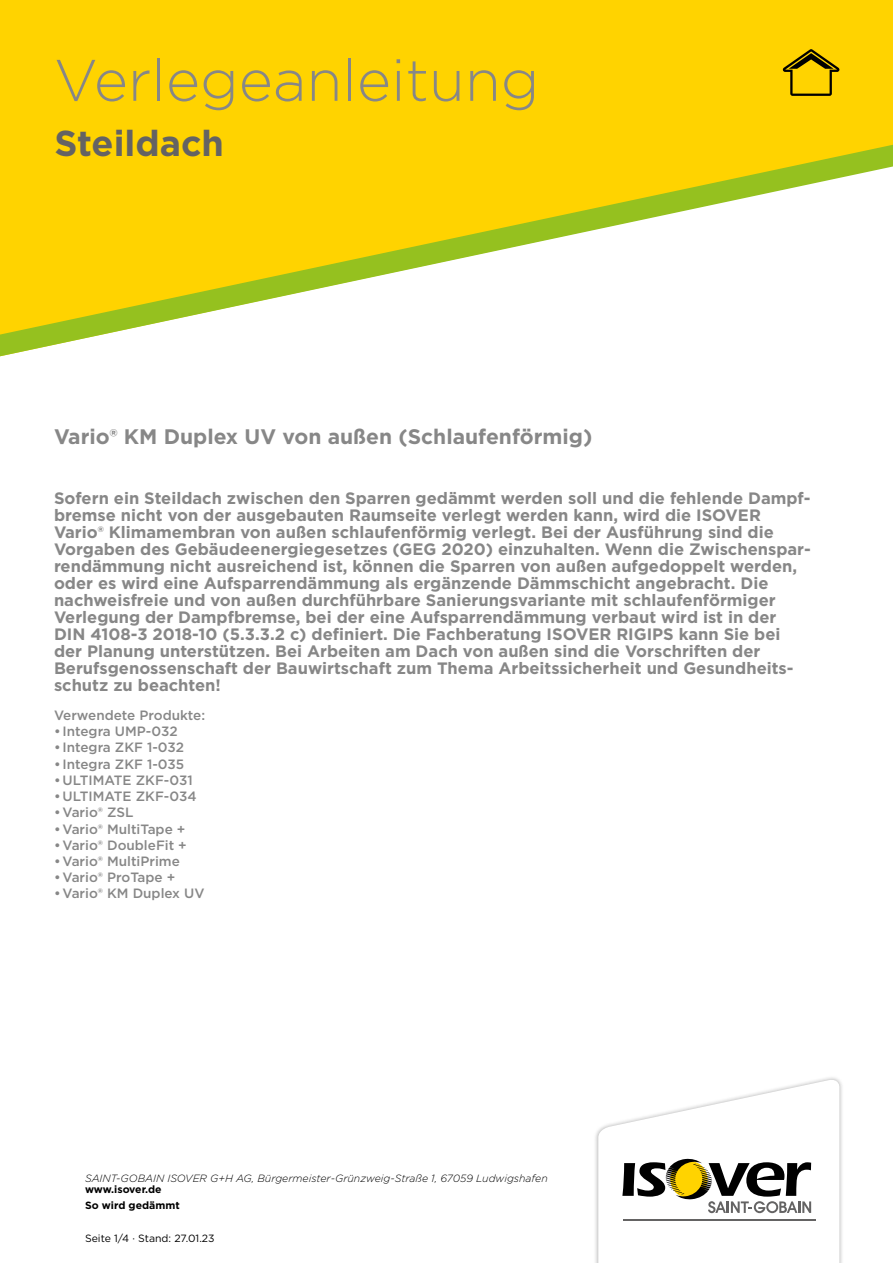
<style>
.page{position:relative;width:893px;height:1263px;background:#fff}
.page>*{position:absolute;margin:0;border:0;box-sizing:border-box;transform-origin:0 0}
.t1{font:300 58.5px "Gotham";color:#878787}
.t2{font:700 36px "Gotham";color:#646363}
.t3{font:700 21px "Gotham";color:#878787}
.t4{font:700 16.5px/17px "Gotham";color:#878787}
.t5{font:500 13.5px "Gotham";color:#878787}
.t6{font:italic 300 10.5px "Gotham";color:#000}
.t7{font:700 10.5px "Gotham";color:#000}
.t8{font:10.5px "Gotham";color:#000}
</style>
<div class="page">
<div style="left:594px;top:1075px;width:250px;height:188px;background:#000;opacity:.3"></div>
<svg style="left:598px;top:1078px;width:241px;height:185px"></svg>
<div style="left:0;top:0;width:893px;height:145px;background:#ffd300"></div>
<svg style="left:783px;top:49px;width:56px;height:47px;background:#c4a200"></svg>
<svg style="left:0;top:145px;width:893px;height:211px"></svg>
<h1 class="t1" style="left:54px;top:43px;width:487px">Verlegeanleitung</h1>
<h2 class="t2" style="left:54px;top:120px;width:171px">Steildach</h2>
<p class="t3" style="left:54px;top:422px;width:540px">Vario® KM Duplex UV von außen (Schlaufenförmig)</p>
<p class="t4" style="left:54px;top:490px;width:758px">Sofern ein Steildach zwischen den Sparren gedämmt werden soll und die fehlende Dampf&shy;bremse nicht von der ausgebauten Raumseite verlegt werden kann, wird die ISOVER Vario® Klimamembran von außen schlaufenförmig verlegt. Bei der Ausführung sind die Vorgaben des Gebäudeenergiegesetzes (GEG 2020) einzuhalten. Wenn die Zwischenspar&shy;rendämmung nicht ausreichend ist, können die Sparren von außen aufgedoppelt werden, oder es wird eine Aufsparrendämmung als ergänzende Dämmschicht angebracht. Die nachweisfreie und von außen durchführbare Sanierungsvariante mit schlaufenförmiger Verlegung der Dampfbremse, bei der eine Aufsparrendämmung verbaut wird ist in der DIN 4108-3 2018-10 (5.3.3.2 c) definiert. Die Fachberatung ISOVER RIGIPS kann Sie bei der Planung unterstützen. Bei Arbeiten am Dach von außen sind die Vorschriften der Berufsgenossenschaft der Bauwirtschaft zum Thema Arbeitssicherheit und Gesundheits&shy;schutz zu beachten!</p>
<p class="t5" style="left:54px;top:706px;width:153px">Verwendete Produkte:</p>
<p class="t5" style="left:54px;top:723px;width:125px">• Integra UMP-032</p>
<p class="t5" style="left:54px;top:739px;width:132px">• Integra ZKF 1-032</p>
<p class="t5" style="left:54px;top:755px;width:132px">• Integra ZKF 1-035</p>
<p class="t5" style="left:54px;top:771px;width:140px">•ULTIMATE ZKF-031</p>
<p class="t5" style="left:54px;top:787px;width:144px">•ULTIMATE ZKF-034</p>
<p class="t5" style="left:54px;top:804px;width:81px">•Vario® ZSL</p>
<p class="t5" style="left:54px;top:820px;width:133px">•Vario® MultiTape +</p>
<p class="t5" style="left:54px;top:836px;width:134px">•Vario® DoubleFit +</p>
<p class="t5" style="left:54px;top:852px;width:127px">•Vario® MultiPrime</p>
<p class="t5" style="left:54px;top:868px;width:123px">•Vario® ProTape +</p>
<p class="t5" style="left:54px;top:885px;width:152px">•Vario® KM Duplex UV</p>
<p class="t6" style="left:85px;top:1171px;width:464px">SAINT-GOBAIN ISOVER G+H AG, Bürgermeister-Grünzweig-Straße 1, 67059 Ludwigshafen</p>
<p class="t7" style="left:85px;top:1198px;width:96px">So wird gedämmt</p>
<p class="t8" style="left:85px;top:1231px;width:131px">Seite 1/4 · Stand: 27.01.23</p>
<p class="t7" style="left:85px;top:1182px;width:78px">www.isover.de</p>
</div>
